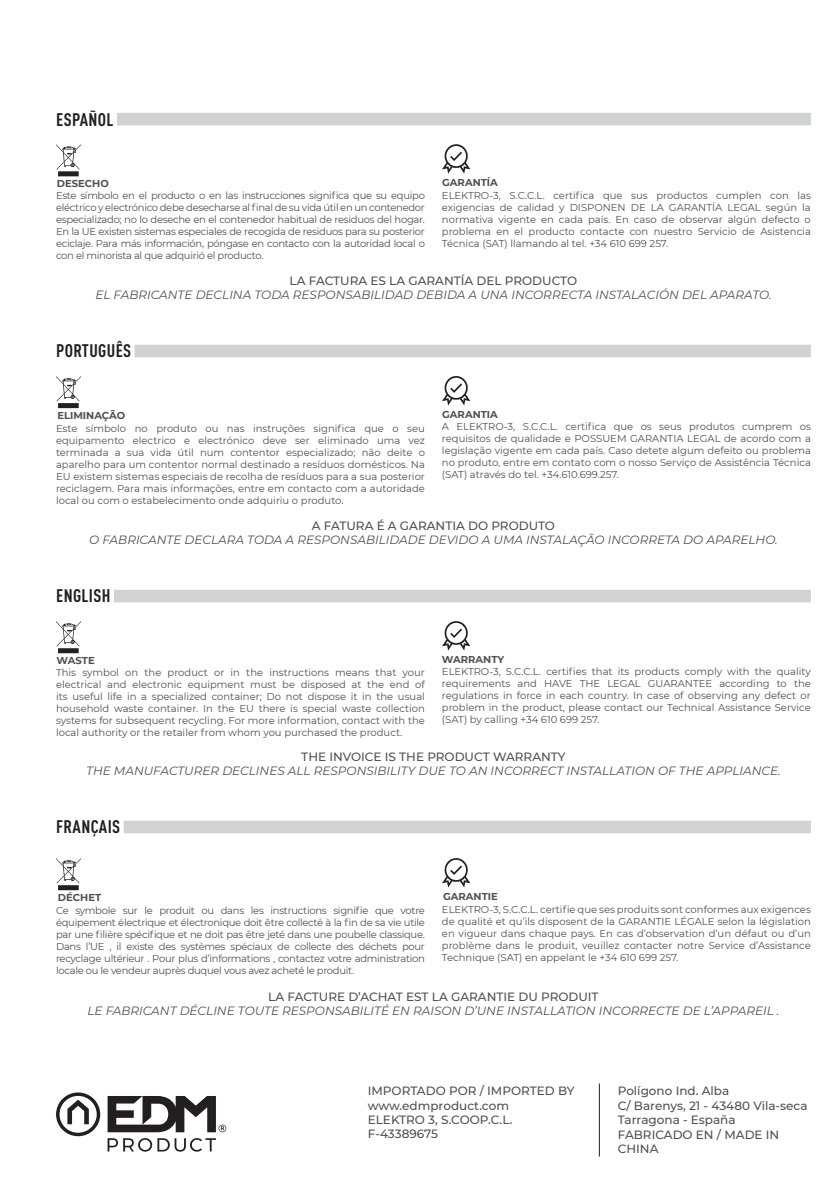
<style>
.page{position:relative;width:840px;height:1191px;background:#fff}
.page>*{position:absolute;margin:0;border:0;box-sizing:border-box;transform-origin:0 0}
.t1{font:700 condensed 18px "DIN Pro";letter-spacing:.02em;color:#231f20}
.t2{font:italic 12px "Montserrat";color:#505052}
.t3{font:500 12px/14.4px "Montserrat";color:#505052}
.t4{font:10px/12px "Montserrat";color:#505052;text-align:justify}
.t5{font:700 10px "Montserrat";color:#505052}
</style>
<div class="page">
<svg style="left:56px;top:1092px;width:170px;height:59px"></svg>
<svg style="left:442px;top:144px;width:28px;height:30px"></svg>
<svg style="left:56px;top:144px;width:25px;height:32px"></svg>
<div style="left:117px;top:113px;width:693px;height:12px;background:#d1d2d4"></div>
<div style="left:134px;top:345px;width:676px;height:12px;background:#d1d2d4"></div>
<svg style="left:442px;top:376px;width:28px;height:29px"></svg>
<svg style="left:56px;top:376px;width:25px;height:32px"></svg>
<div style="left:114px;top:590px;width:696px;height:12px;background:#d1d2d4"></div>
<svg style="left:442px;top:621px;width:28px;height:29px"></svg>
<svg style="left:56px;top:621px;width:25px;height:32px"></svg>
<div style="left:124px;top:820px;width:686px;height:13px;background:#d1d2d4"></div>
<svg style="left:442px;top:858px;width:28px;height:29px"></svg>
<svg style="left:56px;top:858px;width:25px;height:32px"></svg>
<hr style="left:598px;top:1083px;width:1px;height:73px;background:#231f20">
<h1 class="t1" style="left:56px;top:105px;width:59px">ESPAÑOL</h1>
<p class="t5" style="left:442px;top:175px;width:57px">GARANTÍA</p>
<p class="t4" style="left:441px;top:189px;width:370px">ELEKTRO-3, S.C.C.L. certifica que sus productos cumplen con las exigencias de calidad y DISPONEN DE LA GARANTÍA LEGAL según la normativa vigente en cada país. En caso de observar algún defecto o problema en el producto contacte con nuestro Servicio de Asistencia Técnica (SAT) llamando al tel. +34 610 699 257.</p>
<p class="t3" style="left:289px;top:273px;width:289px">LA FACTURA ES LA GARANTÍA DEL PRODUCTO</p>
<p class="t2" style="left:95px;top:287px;width:677px">EL FABRICANTE DECLINA TODA RESPONSABILIDAD DEBIDA A UNA INCORRECTA INSTALACIÓN DEL APARATO.</p>
<p class="t5" style="left:57px;top:176px;width:53px">DESECHO</p>
<p class="t4" style="left:56px;top:189px;width:370px">Este símbolo en el producto o en las instrucciones significa que su equipo eléctrico y electrónico debe desecharse al final de su vida útil en un contenedor especializado; no lo deseche en el contenedor habitual de residuos del hogar.<br>En la UE existen sistemas especiales de recogida de residuos para su posterior eciclaje. Para más información, póngase en contacto con la autoridad local o con el minorista al que adquirió el producto.</p>
<h1 class="t1" style="left:56px;top:337px;width:76px">PORTUGUÊS</h1>
<p class="t5" style="left:57px;top:408px;width:69px">ELIMINAÇÃO</p>
<p class="t4" style="left:56px;top:422px;width:370px">Este símbolo no produto ou nas instruções significa que o seu equipamento electrico e electrónico deve ser eliminado uma vez terminada a sua vida útil num contentor especializado; não deite o aparelho para um contentor normal destinado a resíduos domésticos. Na EU existem sistemas especiais de recolha de resíduos para a sua posterior reciclagem. Para mais informações, entre em contacto com a autoridade local ou com o estabelecimento onde adquiriu o produto.</p>
<p class="t3" style="left:312px;top:518px;width:244px">A FATURA É A GARANTIA DO PRODUTO</p>
<p class="t2" style="left:89px;top:532px;width:689px">O FABRICANTE DECLARA TODA A RESPONSABILIDADE DEVIDO A UMA INSTALAÇÃO INCORRETA DO APARELHO.</p>
<p class="t5" style="left:442px;top:407px;width:57px">GARANTIA</p>
<p class="t4" style="left:441px;top:420px;width:370px">A ELEKTRO-3, S.C.C.L. certifica que os seus produtos cumprem os requisitos de qualidade e POSSUEM GARANTIA LEGAL de acordo com a legislação vigente em cada país. Caso detete algum defeito ou problema no produto, entre em contato com o nosso Serviço de Assistência Técnica (SAT) através do tel. +34.610.699.257.</p>
<h1 class="t1" style="left:56px;top:582px;width:56px">ENGLISH</h1>
<p class="t5" style="left:441px;top:652px;width:64px">WARRANTY</p>
<p class="t4" style="left:441px;top:664px;width:370px">ELEKTRO-3, S.C.C.L. certifies that its products comply with the quality requirements and HAVE THE LEGAL GUARANTEE according to the regulations in force in each country. In case of observing any defect or problem in the product, please contact our Technical Assistance Service (SAT) by calling +34 610 699 257.</p>
<p class="t5" style="left:57px;top:653px;width:40px">WASTE</p>
<p class="t4" style="left:56px;top:666px;width:370px">This symbol on the product or in the instructions means that your electrical and electronic equipment must be disposed at the end of its useful life in a specialized container; Do not dispose it in the usual household waste container. In the EU there is special waste collection systems for subsequent recycling. For more information, contact with the local authority or the retailer from whom you purchased the product.</p>
<p class="t3" style="left:301px;top:749px;width:266px">THE INVOICE IS THE PRODUCT WARRANTY</p>
<p class="t2" style="left:86px;top:763px;width:695px">THE MANUFACTURER DECLINES ALL RESPONSIBILITY DUE TO AN INCORRECT INSTALLATION OF THE APPLIANCE.</p>
<h1 class="t1" style="left:56px;top:813px;width:65px">FRANÇAIS</h1>
<p class="t5" style="left:58px;top:890px;width:45px">DÉCHET</p>
<p class="t4" style="left:56px;top:904px;width:370px">Ce symbole sur le produit ou dans les instructions signifie que votre équipement électrique et électronique doit être collecté à la fin de sa vie utile par une filière spécifique et ne doit pas être jeté dans une poubelle classique.<br>Dans l’UE , il existe des systèmes spéciaux de collecte des déchets pour recyclage ultérieur . Pour plus d’informations , contactez votre administration locale ou le vendeur auprès duquel vous avez acheté le produit.</p>
<p class="t3" style="left:268px;top:989px;width:332px">LA FACTURE D’ACHAT EST LA GARANTIE DU PRODUIT</p>
<p class="t2" style="left:87px;top:1002px;width:693px">LE FABRICANT DÉCLINE TOUTE RESPONSABILITÉ EN RAISON D’UNE INSTALLATION INCORRECTE DE L’APPAREIL .</p>
<p class="t5" style="left:443px;top:889px;width:56px">GARANTIE</p>
<p class="t4" style="left:441px;top:902px;width:370px">ELEKTRO-3, S.C.C.L. certifie que ses produits sont conformes aux exigences de qualité et qu’ils disposent de la GARANTIE LÉGALE selon la législation en vigueur dans chaque pays. En cas d’observation d’un défaut ou d’un problème dans le produit, veuillez contacter notre Service d’Assistance Technique (SAT) en appelant le +34 610 699 257.</p>
<p class="t3" style="left:367px;top:1083px;width:208px">IMPORTADO POR / IMPORTED BY www.edmproduct.com<br>ELEKTRO 3, S.COOP.C.L.<br>F-43389675</p>
<p class="t3" style="left:617px;top:1083px;width:191px">Polígono Ind. Alba<br>C/ Barenys, 21 - 43480 Vila-seca<br>Tarragona - España<br>FABRICADO EN / MADE IN<br>CHINA</p>
</div>
